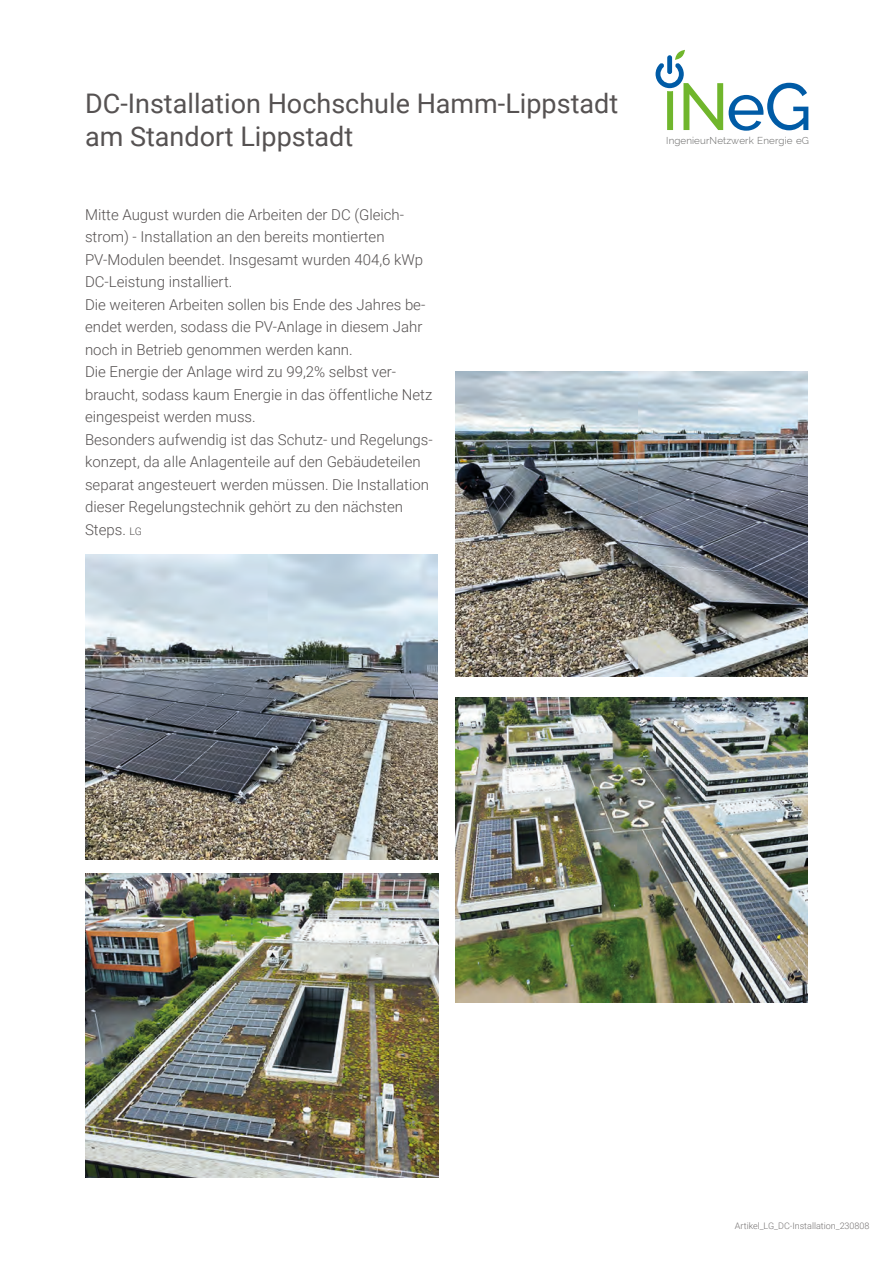
<style>
.page{position:relative;width:893px;height:1263px;background:#fff}
.page>*{position:absolute;margin:0;border:0;box-sizing:border-box;transform-origin:0 0}
.t1{font:500 66.15px "Raleway";color:#005ba6}
.t2{font:27px/32.4px "Roboto";color:#565252}
.t3{font:300 15px/22.5px "Roboto";color:#565252}
.t4{font:300 9.9px "Raleway";letter-spacing:.01em;color:#646463}
.t5{font:300 9px "Roboto";color:#767373}
.s1{font-size:10.5px}
</style>
<div class="page">
<img style="left:86px;top:555px;width:352px;height:305px">
<img style="left:455px;top:371px;width:352px;height:305px">
<img style="left:455px;top:698px;width:353px;height:305px">
<img style="left:85px;top:873px;width:353px;height:305px">
<svg style="left:656px;top:50px;width:67px;height:80px"></svg>
<h2 class="t2" style="left:85px;top:87px;width:535px">DC-Installation Hochschule Hamm-Lippstadt am Standort Lippstadt</h2>
<p class="t3" style="left:85px;top:202px;width:349px">Mitte August wurden die Arbeiten der DC (Gleich&shy;strom) - Installation an den bereits montierten PV-Modulen beendet. Insgesamt wurden 404,6 kWp DC-Leistung installiert.<br>Die weiteren Arbeiten sollen bis Ende des Jahres be&shy;endet werden, sodass die PV-Anlage in diesem Jahr noch in Betrieb genommen werden kann.<br>Die Energie der Anlage wird zu 99,2% selbst ver&shy;braucht, sodass kaum Energie in das öffentliche Netz eingespeist werden muss.<br>Besonders aufwendig ist das Schutz- und Regelungs&shy;konzept, da alle Anlagenteile auf den Gebäudeteilen separat angesteuert werden müssen. Die Installation dieser Regelungstechnik gehört zu den nächsten Steps. <span class="s1">LG</span></p>
<h1 class="t1" style="left:726px;top:68px;width:87px">eG</h1>
<p class="t4" style="left:666px;top:134px;width:144px">IngenieurNetzwerk Energie eG</p>
<p class="t5" style="left:735px;top:1219px;width:136px">Artikel_LG_DC-Installation_230808</p>
</div>
